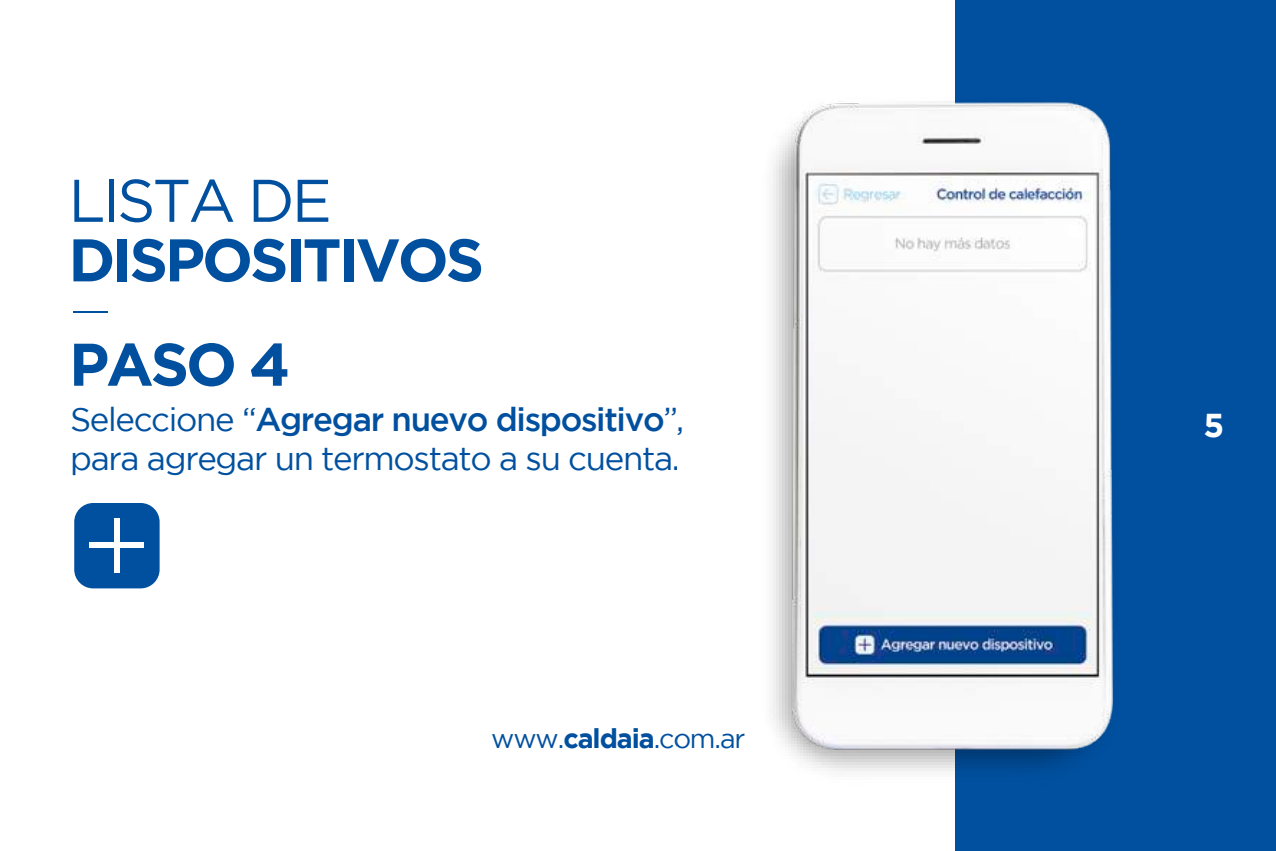
<style>
.page{position:relative;width:1276px;height:851px;background:#fff}
.page>*{position:absolute;margin:0;border:0;box-sizing:border-box;transform-origin:0 0}
.t1{font:700 60px "Gotham";letter-spacing:-.05em;color:#01509f}
.t2{font:60px "Gotham";letter-spacing:-.05em;color:#01509f}
.t3{font:33px/39px "Gotham";letter-spacing:-.04em;color:#01509f}
.t4{font:700 33px "Gotham";color:#fff}
.t5{font:27px "Gotham";letter-spacing:-.04em;color:#01509f}
.s1{font-weight:500}
.s2{font-weight:700}
</style>
<div class="page">
<div style="left:955px;top:0;width:321px;height:850px;background:#01509f"></div>
<hr style="left:74px;top:311px;width:34px;height:2px;background:#01509f">
<div style="left:74px;top:503px;width:86px;height:85px;background:#01509f;border-radius:19px"></div>
<div style="left:90px;top:542px;width:54px;height:6px;background:#fff"></div>
<div style="left:114px;top:518px;width:6px;height:54px;background:#fff"></div>
<img style="left:773px;top:101px;width:341px;height:670px">
<h1 class="t2" style="left:68px;top:167px;width:265px">LISTA DE</h1>
<h1 class="t1" style="left:68px;top:225px;width:417px">DISPOSITIVOS</h1>
<h1 class="t1" style="left:69px;top:330px;width:223px">PASO 4</h1>
<p class="t3" style="left:70px;top:399px;width:616px">Seleccione “<span class="s1">Agregar nuevo dispositivo</span>”, para agregar un termostato a su cuenta.</p>
<p class="t5" style="left:491px;top:723px;width:256px">www.<span class="s2">caldaia</span>.com.ar</p>
<p class="t4" style="left:1203px;top:406px;width:22px">5</p>
</div>
